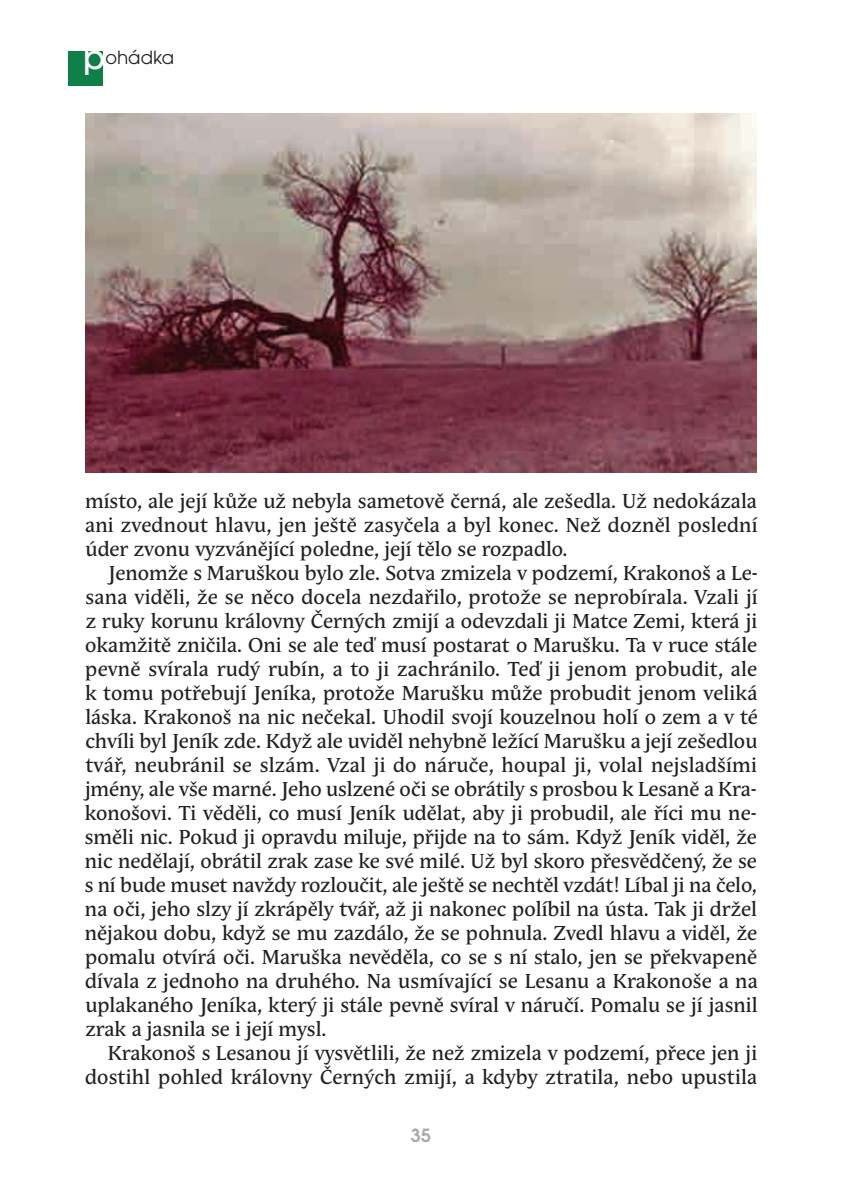
<style>
.page{position:relative;width:842px;height:1191px;background:#fff}
.page>*{position:absolute;margin:0;border:0;box-sizing:border-box;transform-origin:0 0}
.t1{font:20px/24px "Andulka Text CE";color:#231f20;text-align:justify}
.t2{font:20px "Avant Garde Gothic Itc TCE";color:#231f20}
.t3{font:600 20px "Avant Garde Gothic Itc TCE";color:#a8a9ad}
.s1{font-weight:500;font-size:36px;color:#fff}
</style>
<div class="page">
<div style="left:68px;top:51px;width:34px;height:34px;background:#0f7f49"></div>
<img style="left:85px;top:113px;width:672px;height:360px">
<p class="t2" style="left:83px;top:46px;width:93px"><span class="s1">p</span>ohádka</p>
<p class="t1" style="left:85px;top:491px;width:674px">místo, ale její kůže už nebyla sametově černá, ale zešedla. Už nedokázala ani zvednout hlavu, jen ještě zasyčela a byl konec. Než dozněl poslední úder zvonu vyzvánějící poledne, její tělo se rozpadlo.</p>
<p class="t1" style="left:85px;top:563px;width:675px;text-indent:24px">Jenomže s Maruškou bylo zle. Sotva zmizela v podzemí, Krakonoš a Le&shy;sana viděli, že se něco docela nezdařilo, protože se neprobírala. Vzali jí z ruky korunu královny Černých zmijí a odevzdali ji Matce Zemi, která ji okamžitě zničila. Oni se ale teď musí postarat o Marušku. Ta v ruce stále pevně svírala rudý rubín, a to ji zachránilo. Teď ji jenom probudit, ale k tomu potřebují Jeníka, protože Marušku může probudit jenom veliká láska. Krakonoš na nic nečekal. Uhodil svojí kouzelnou holí o zem a v té chvíli byl Jeník zde. Když ale uviděl nehybně ležící Marušku a její zešedlou tvář, neubránil se slzám. Vzal ji do náruče, houpal ji, volal nejsladšími jmény, ale vše marné. Jeho uslzené oči se obrátily s prosbou k Lesaně a Kra&shy;konošovi. Ti věděli, co musí Jeník udělat, aby ji probudil, ale říci mu ne&shy;směli nic. Pokud ji opravdu miluje, přijde na to sám. Když Jeník viděl, že nic nedělají, obrátil zrak zase ke své milé. Už byl skoro přesvědčený, že se s ní bude muset navždy rozloučit, ale ještě se nechtěl vzdát! Líbal ji na čelo, na oči, jeho slzy jí zkrápěly tvář, až ji nakonec políbil na ústa. Tak ji držel nějakou dobu, když se mu zazdálo, že se pohnula. Zvedl hlavu a viděl, že pomalu otvírá oči. Maruška nevěděla, co se s ní stalo, jen se překvapeně dívala z jednoho na druhého. Na usmívající se Lesanu a Krakonoše a na uplakaného Jeníka, který ji stále pevně svíral v náručí. Pomalu se jí jasnil zrak a jasnila se i její mysl.</p>
<p class="t1" style="left:85px;top:1043px;width:674px;text-align:right">Krakonoš s Lesanou jí vysvětlili, že než zmizela v podzemí, přece jen ji dostihl pohled královny Černých zmijí, a kdyby ztratila, nebo upustila</p>
<p class="t3" style="left:411px;top:1123px;width:21px">35</p>
</div>
